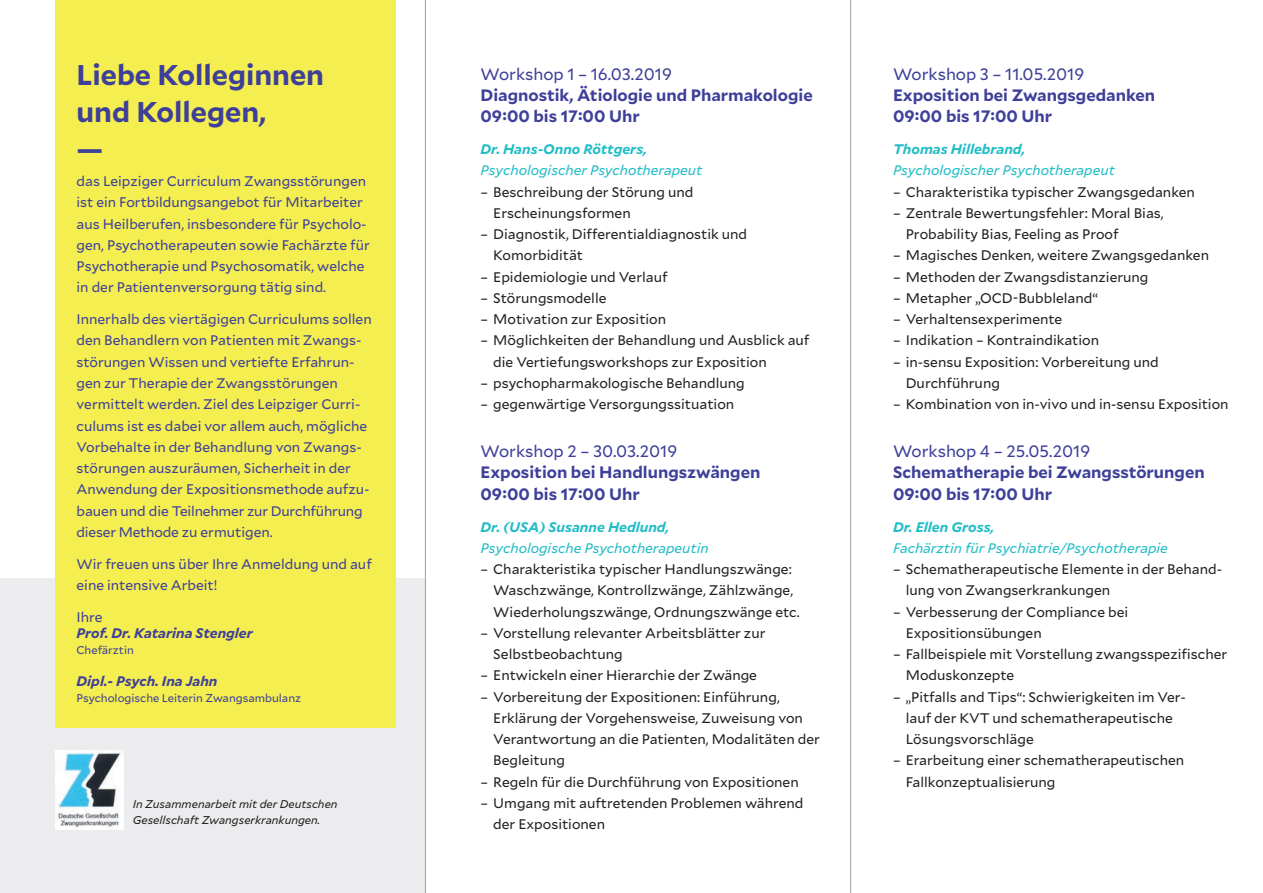
<style>
.page{position:relative;width:1263px;height:893px;background:#fff}
.page>*{position:absolute;margin:0;border:0;box-sizing:border-box;transform-origin:0 0}
.t1{font:700 28.5px/37.2px "Mallory";color:#3e3f99}
.t2{font:700 16.5px/21.3px "Mallory";color:#3e3f99}
.t3{font:16.5px "Mallory";color:#3e3f99}
.t4{font:13.8px/21.3px "Mallory";color:#231f20}
.t5{font:13.8px/21.3px "Mallory";color:#3e3f99}
.t6{font:italic 13.8px "Mallory";color:#21bdc6}
.t7{font:italic 700 13.8px "Mallory";color:#21bdc6}
.t8{font:italic 700 13.8px "Mallory";color:#3e3f99}
.t9{font:italic 11.25px/15.9px "Mallory";color:#231f20}
.t10{font:11.25px "Mallory";color:#3e3f99}
</style>
<div class="page">
<div style="left:0;top:579px;width:425px;height:314px;background:#ececee"></div>
<div style="left:55px;top:0;width:340px;height:728px;background:#f4ee50"></div>
<img style="left:55px;top:750px;width:68px;height:79px">
<hr style="left:425px;top:0;width:1px;height:893px;background:#9d9fa2">
<hr style="left:850px;top:0;width:1px;height:893px;background:#9d9fa2">
<h1 class="t1" style="left:77px;top:54px;width:249px">Liebe Kolleginnen und Kollegen,<br>—</h1>
<p class="t5" style="left:77px;top:170px;width:295px">das Leipziger Curriculum Zwangsstörungen ist ein Fortbildungsangebot für Mitarbeiter aus Heilberufen, insbesondere für Psycholo&shy;gen, Psychotherapeuten sowie Fachärzte für Psychotherapie und Psychosomatik, welche in der Patientenversorgung tätig sind.</p>
<p class="t5" style="left:77px;top:308px;width:297px">Innerhalb des viertägigen Curriculums sollen den Behandlern von Patienten mit Zwangs&shy;störungen Wissen und vertiefte Erfahrun&shy;gen zur Therapie der Zwangsstörungen vermittelt werden. Ziel des Leipziger Curri&shy;culums ist es dabei vor allem auch, mögliche Vorbehalte in der Behandlung von Zwangs&shy;störungen auszuräumen, Sicherheit in der Anwendung der Expositionsmethode aufzu&shy;bauen und die Teilnehmer zur Durchführung dieser Methode zu ermutigen.</p>
<p class="t5" style="left:77px;top:552px;width:297px">Wir freuen uns über Ihre Anmeldung und auf eine intensive Arbeit!</p>
<p class="t5" style="left:77px;top:606px;width:28px">Ihre</p>
<p class="t8" style="left:77px;top:622px;width:178px">Prof. Dr. Katarina Stengler</p>
<p class="t10" style="left:77px;top:642px;width:59px">Chefärztin</p>
<p class="t8" style="left:77px;top:670px;width:143px">Dipl.- Psych. Ina Jahn</p>
<p class="t10" style="left:77px;top:690px;width:226px">Psychologische Leiterin Zwangsambulanz</p>
<p class="t9" style="left:133px;top:795px;width:206px">In Zusammenarbeit mit der Deutschen<br>Gesellschaft Zwangserkrankungen.</p>
<p class="t3" style="left:480px;top:62px;width:193px">Workshop 1 – 16.03.2019</p>
<p class="t2" style="left:480px;top:83px;width:334px">Diagnostik, Ätiologie und Pharmakologie<br>09:00 bis 17:00 Uhr</p>
<p class="t7" style="left:480px;top:139px;width:168px">Dr. Hans-Onno Röttgers,</p>
<p class="t6" style="left:480px;top:161px;width:223px">Psychologischer Psychotherapeut</p>
<p class="t4" style="left:493px;top:180px;width:202px;text-indent:-13px">– Beschreibung der Störung und<br>Erscheinungsformen</p>
<p class="t4" style="left:493px;top:223px;width:255px;text-indent:-13px">– Diagnostik, Differentialdiagnostik und<br>Komorbidität</p>
<p class="t4" style="left:480px;top:265px;width:189px">– Epidemiologie und Verlauf</p>
<p class="t4" style="left:480px;top:287px;width:127px">– Störungsmodelle</p>
<p class="t4" style="left:480px;top:308px;width:187px">– Motivation zur Exposition</p>
<p class="t4" style="left:493px;top:329px;width:318px;text-indent:-13px">– Möglichkeiten der Behandlung und Ausblick auf die Vertiefungsworkshops zur Exposition</p>
<p class="t4" style="left:480px;top:372px;width:266px">– psychopharmakologische Behandlung</p>
<p class="t4" style="left:480px;top:393px;width:255px">– gegenwärtige Versorgungssituation</p>
<p class="t3" style="left:480px;top:439px;width:198px">Workshop 2 – 30.03.2019</p>
<p class="t2" style="left:480px;top:461px;width:281px">Exposition bei Handlungszwängen<br>09:00 bis 17:00 Uhr</p>
<p class="t7" style="left:480px;top:516px;width:190px">Dr. (USA) Susanne Hedlund,</p>
<p class="t6" style="left:480px;top:538px;width:230px">Psychologische Psychotherapeutin</p>
<p class="t4" style="left:493px;top:558px;width:308px;text-indent:-13px">– Charakteristika typischer Handlungszwänge:<br>Waschzwänge, Kontrollzwänge, Zählzwänge,<br>Wiederholungszwänge, Ordnungszwänge etc.</p>
<p class="t4" style="left:493px;top:622px;width:274px;text-indent:-13px">– Vorstellung relevanter Arbeitsblätter zur<br>Selbstbeobachtung</p>
<p class="t4" style="left:480px;top:664px;width:278px">– Entwickeln einer Hierarchie der Zwänge</p>
<p class="t4" style="left:493px;top:685px;width:328px;text-indent:-13px">– Vorbereitung der Expositionen: Einführung, Erklärung der Vorgehensweise, Zuweisung von Verantwortung an die Patienten, Modalitäten der Begleitung</p>
<p class="t4" style="left:480px;top:770px;width:320px">– Regeln für die Durchführung von Expositionen</p>
<p class="t4" style="left:493px;top:792px;width:312px;text-indent:-13px">– Umgang mit auftretenden Problemen während der Expositionen</p>
<p class="t3" style="left:893px;top:62px;width:193px">Workshop 3 – 11.05.2019</p>
<p class="t2" style="left:893px;top:83px;width:264px">Exposition bei Zwangsgedanken<br>09:00 bis 17:00 Uhr</p>
<p class="t7" style="left:893px;top:139px;width:133px">Thomas Hillebrand,</p>
<p class="t6" style="left:893px;top:161px;width:223px">Psychologischer Psychotherapeut</p>
<p class="t4" style="left:893px;top:180px;width:303px">– Charakteristika typischer Zwangsgedanken</p>
<p class="t4" style="left:906px;top:202px;width:260px;text-indent:-13px">– Zentrale Bewertungsfehler: Moral Bias,<br>Probability Bias, Feeling as Proof</p>
<p class="t4" style="left:893px;top:244px;width:317px">– Magisches Denken, weitere Zwangsgedanken</p>
<p class="t4" style="left:893px;top:265px;width:257px">– Methoden der Zwangsdistanzierung</p>
<p class="t4" style="left:893px;top:287px;width:207px">– Metapher „OCD-Bubbleland“</p>
<p class="t4" style="left:893px;top:308px;width:171px">– Verhaltensexperimente</p>
<p class="t4" style="left:893px;top:329px;width:208px">– Indikation – Kontraindikation</p>
<p class="t4" style="left:906px;top:350px;width:255px;text-indent:-13px">– in-sensu Exposition: Vorbereitung und<br>Durchführung</p>
<p class="t4" style="left:893px;top:393px;width:337px">– Kombination von in-vivo und in-sensu Exposition</p>
<p class="t3" style="left:893px;top:439px;width:199px">Workshop 4 – 25.05.2019</p>
<p class="t2" style="left:893px;top:461px;width:313px">Schematherapie bei Zwangsstörungen<br>09:00 bis 17:00 Uhr</p>
<p class="t7" style="left:893px;top:516px;width:103px">Dr. Ellen Gross,</p>
<p class="t6" style="left:893px;top:538px;width:276px">Fachärztin für Psychiatrie/Psychotherapie</p>
<p class="t4" style="left:906px;top:558px;width:318px;text-indent:-13px">– Schematherapeutische Elemente in der Behand&shy;lung von Zwangserkrankungen</p>
<p class="t4" style="left:906px;top:600px;width:224px;text-indent:-13px">– Verbesserung der Compliance bei<br>Expositionsübungen</p>
<p class="t4" style="left:906px;top:643px;width:323px;text-indent:-13px">– Fallbeispiele mit Vorstellung zwangsspezifischer<br>Moduskonzepte</p>
<p class="t4" style="left:906px;top:685px;width:282px;text-indent:-13px">– „Pitfalls and Tips“: Schwierigkeiten im Ver&shy;lauf der KVT und schematherapeutische<br>Lösungsvorschläge</p>
<p class="t4" style="left:906px;top:749px;width:280px;text-indent:-13px">– Erarbeitung einer schematherapeutischen<br>Fallkonzeptualisierung</p>
</div>
